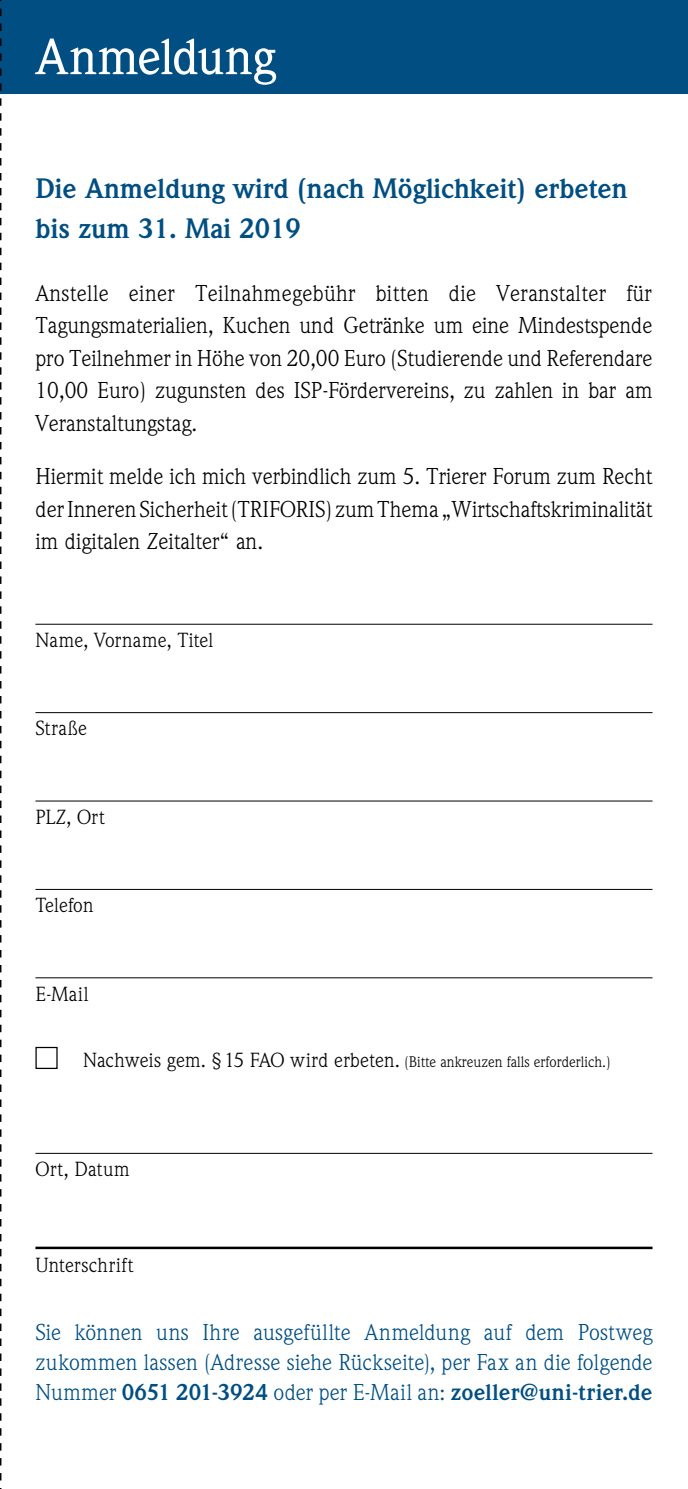
<style>
.page{position:relative;width:688px;height:1489px;background:#fff}
.page>*{position:absolute;margin:0;border:0;box-sizing:border-box;transform-origin:0 0}
.t1{font:500 50px "Weidemann LT";letter-spacing:-.01em;color:#fff}
.t2{font:700 27.5px/40px "Weidemann LT";color:#004e82}
.t3{font:22.5px/32.5px "Weidemann LT";color:#000;text-align:justify}
.t4{font:22.5px/30px "Weidemann LT";letter-spacing:.005em;color:#004e82;text-align:justify}
.t5{font:20px "Weidemann LT";letter-spacing:.015em;color:#000}
.t6{font:15px "Weidemann LT";color:#000}
.s1{font-size:20px}
.s2{font-weight:700}
</style>
<div class="page">
<div style="left:0;top:0;width:687px;height:95px;background:#004e82"></div>
<hr style="left:0;top:94px;width:687px;height:2px;background:#fff">
<hr style="left:35px;top:623px;width:617px;height:1px;background:#000">
<hr style="left:35px;top:712px;width:617px;height:1px;background:#000">
<hr style="left:35px;top:800px;width:617px;height:1px;background:#000">
<hr style="left:35px;top:889px;width:617px;height:1px;background:#000">
<hr style="left:35px;top:977px;width:617px;height:1px;background:#000">
<hr style="left:35px;top:1152px;width:617px;height:1px;background:#000">
<hr style="left:35px;top:1246px;width:617px;height:2px;background:#000">
<svg style="left:0;top:0;width:1px;height:1481px"></svg>
<h1 class="t1" style="left:35px;top:27px;width:242px">Anmeldung</h1>
<p class="t2" style="left:35px;top:169px;width:593px">Die Anmeldung wird (nach Möglichkeit) erbeten bis zum 31. Mai 2019</p>
<p class="t3" style="left:35px;top:276px;width:618px">Anstelle einer Teilnahmegebühr bitten die Veranstalter für Tagungsmaterialien, Kuchen und Getränke um eine Mindestspende pro Teilnehmer in Höhe von 20,00 Euro (Studierende und Referendare 10,00 Euro) zugunsten des ISP-Fördervereins, zu zahlen in bar am Veranstaltungstag.</p>
<p class="t3" style="left:35px;top:460px;width:618px">Hiermit melde ich mich verbindlich zum 5. Trierer Forum zum Recht der Inneren Sicherheit (TRIFORIS) zum Thema „Wirtschaftskriminalität im digitalen Zeitalter“ an.</p>
<p class="t5" style="left:35px;top:628px;width:179px">Name, Vorname, Titel</p>
<p class="t5" style="left:35px;top:716px;width:53px">Straße</p>
<p class="t5" style="left:35px;top:805px;width:71px">PLZ, Ort</p>
<p class="t5" style="left:35px;top:893px;width:60px">Telefon</p>
<p class="t5" style="left:35px;top:981px;width:55px">E-Mail</p>
<p class="t6" style="left:83px;top:1052px;width:529px"><span class="s1">Nachweis gem. §15 FAO wird erbeten.</span> (Bitte ankreuzen falls erforderlich.)</p>
<p class="t5" style="left:35px;top:1157px;width:96px">Ort, Datum</p>
<p class="t5" style="left:35px;top:1252px;width:100px">Unterschrift</p>
<p class="t4" style="left:35px;top:1317px;width:618px">Sie können uns Ihre ausgefüllte Anmeldung auf dem Postweg zukommen lassen (Adresse siehe Rückseite), per Fax an die folgende Nummer <span class="s2">0651 201-3924</span> oder per E-Mail an: <span class="s2">zoeller@uni-trier.de</span></p>
</div>
